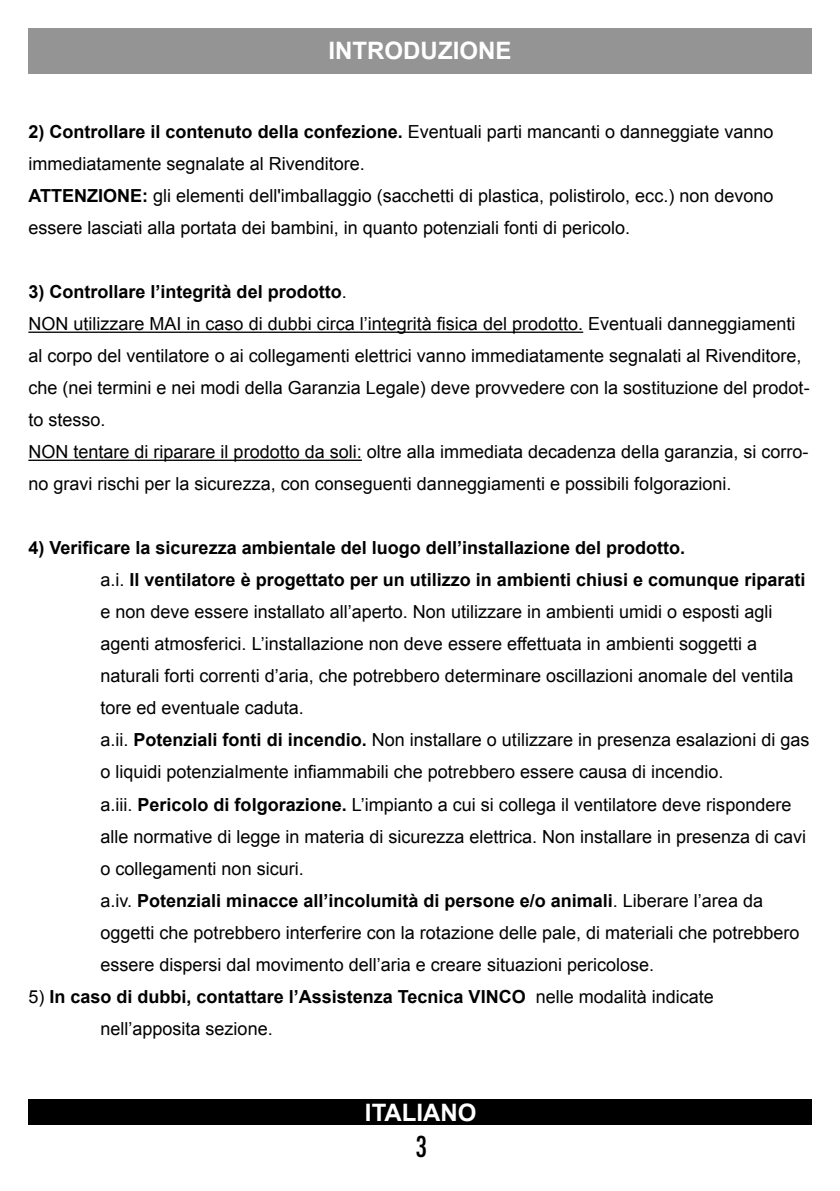
<style>
.page{position:relative;width:840px;height:1191px;background:#fff}
.page>*{position:absolute;margin:0;border:0;box-sizing:border-box;transform-origin:0 0}
.t1{font:500 condensed 28px "Futura";color:#000}
.t2{font:700 24px "Arial";color:#fff}
.t3{font:18px/32px "Arial";color:#000}
.t4{font:700 18px "Arial";color:#000}
.s1{font-weight:700}
.s2{font-weight:400}
</style>
<div class="page">
<div style="left:28px;top:1099px;width:783px;height:25px;background:#000"></div>
<div style="left:28px;top:28px;width:783px;height:45px;background:#949494"></div>
<hr style="left:28px;top:331px;width:555px;height:2px;background:#000">
<hr style="left:28px;top:459px;width:334px;height:2px;background:#000">
<p class="t2" style="left:328px;top:35px;width:184px">INTRODUZIONE</p>
<p class="t3" style="left:28px;top:116px;width:746px"><span class="s1">2) Controllare il contenuto della confezione.</span> Eventuali parti mancanti o danneggiate vanno immediatamente segnalate al Rivenditore.</p>
<p class="t3" style="left:28px;top:180px;width:746px"><span class="s1">ATTENZIONE:</span> gli elementi dell'imballaggio (sacchetti di plastica, polistirolo, ecc.) non devono essere lasciati alla portata dei bambini, in quanto potenziali fonti di pericolo.</p>
<p class="t4" style="left:28px;top:280px;width:320px">3) Controllare l’integrità del prodotto<span class="s2">.</span></p>
<p class="t3" style="left:28px;top:308px;width:782px">NON utilizzare MAI in caso di dubbi circa l’integrità fisica del prodotto. Eventuali danneggiamenti al corpo del ventilatore o ai collegamenti elettrici vanno immediatamente segnalati al Rivenditore, che (nei termini e nei modi della Garanzia Legale) deve provvedere con la sostituzione del prodot&shy;to stesso.</p>
<p class="t3" style="left:28px;top:436px;width:781px">NON tentare di riparare il prodotto da soli: oltre alla immediata decadenza della garanzia, si corro&shy;no gravi rischi per la sicurezza, con conseguenti danneggiamenti e possibili folgorazioni.</p>
<p class="t4" style="left:28px;top:536px;width:658px">4) Verificare la sicurezza ambientale del luogo dell’installazione del prodotto.</p>
<p class="t3" style="left:100px;top:564px;width:706px">a.i. <span class="s1">Il ventilatore è progettato per un utilizzo in ambienti chiusi e comunque riparati </span>e non deve essere installato all’aperto. Non utilizzare in ambienti umidi o esposti agli agenti atmosferici. L’installazione non deve essere effettuata in ambienti soggetti a naturali forti correnti d’aria, che potrebbero determinare oscillazioni anomale del ventila tore ed eventuale caduta.</p>
<p class="t3" style="left:100px;top:724px;width:710px">a.ii. <span class="s1">Potenziali fonti di incendio.</span> Non installare o utilizzare in presenza esalazioni di gas</p>
<p class="t3" style="left:100px;top:756px;width:624px">o liquidi potenzialmente infiammabili che potrebbero essere causa di incendio.</p>
<p class="t3" style="left:100px;top:788px;width:692px">a.iii. <span class="s1">Pericolo di folgorazione.</span> L’impianto a cui si collega il ventilatore deve rispondere</p>
<p class="t3" style="left:100px;top:820px;width:707px">alle normative di legge in materia di sicurezza elettrica. Non installare in presenza di cavi o collegamenti non sicuri.</p>
<p class="t3" style="left:100px;top:884px;width:700px">a.iv. <span class="s1">Potenziali minacce all’incolumità di persone e/o animali</span>. Liberare l’area da oggetti che potrebbero interferire con la rotazione delle pale, di materiali che potrebbero essere dispersi dal movimento dell’aria e creare situazioni pericolose.</p>
<p class="t4" style="left:28px;top:984px;width:686px"><span class="s2">5)</span> In caso di dubbi, contattare l’Assistenza Tecnica VINCO <span class="s2">nelle modalità indicate</span></p>
<p class="t3" style="left:100px;top:1012px;width:174px">nell’apposita sezione.</p>
<h2 class="t2" style="left:365px;top:1096px;width:113px">ITALIANO</h2>
<h1 class="t1" style="left:415px;top:1128px;width:13px">3</h1>
</div>
